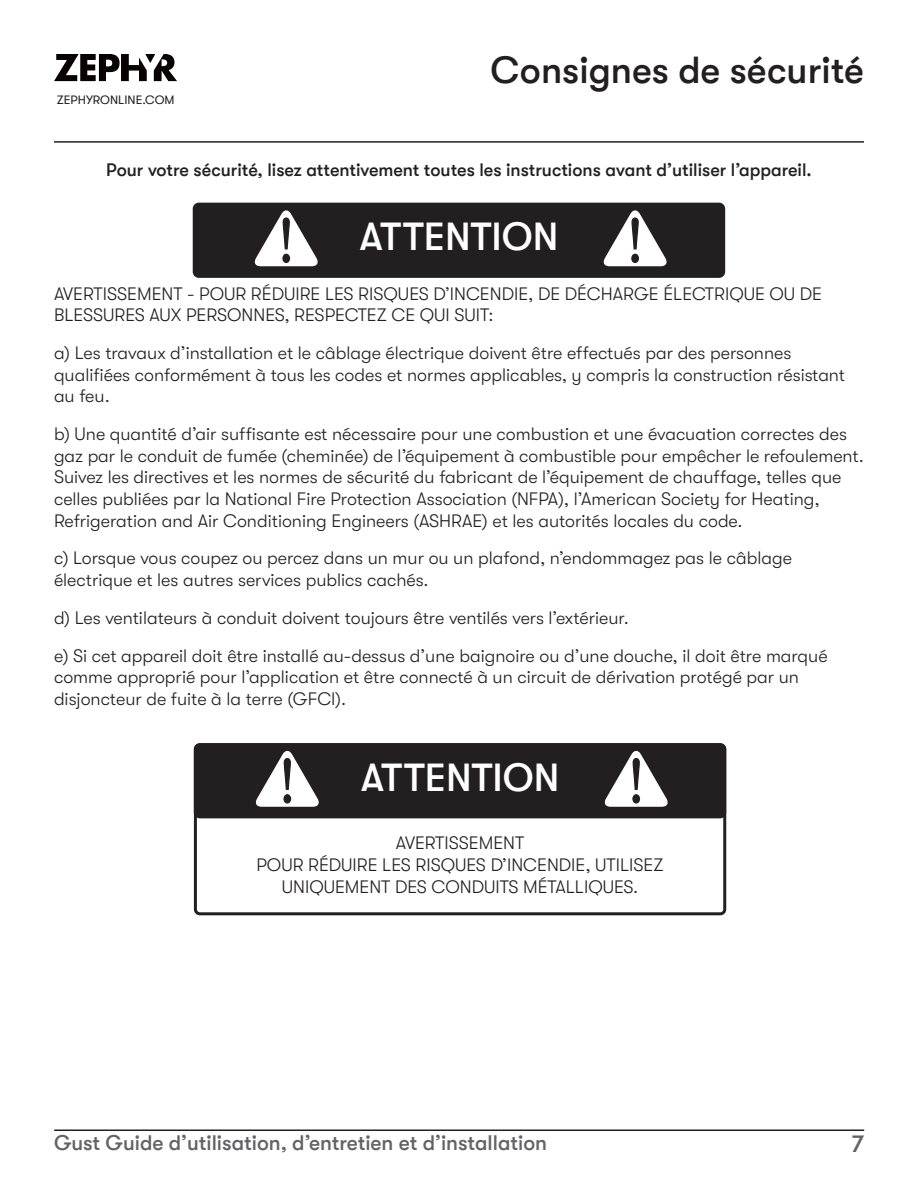
<style>
.page{position:relative;width:918px;height:1188px;background:#fff}
.page>*{position:absolute;margin:0;border:0;box-sizing:border-box;transform-origin:0 0}
.t1{font:500 39px "GT Walsheim";color:#fff}
.t2{font:500 37.5px "GT Walsheim";color:#231f20}
.t3{font:500 24px "GT Walsheim";color:#636366}
.t4{font:500 21px "GT Walsheim";color:#636366}
.t5{font:300 18px/21.6px "GT Walsheim";color:#231f20}
.t6{font:500 18px "GT Walsheim";color:#231f20}
.t7{font:12.3px "GT Walsheim";color:#231f20}
</style>
<div class="page">
<hr style="left:54px;top:141px;width:810px;height:2px;background:#231f20">
<hr style="left:54px;top:1130px;width:810px;height:1px;background:#231f20">
<svg style="left:54px;top:54px;width:123px;height:27px"></svg>
<div style="left:193px;top:203px;width:532px;height:75px;background:#231f20;border-radius:6px"></div>
<svg style="left:254px;top:210px;width:64px;height:57px"></svg>
<svg style="left:603px;top:210px;width:64px;height:57px"></svg>
<div style="left:194px;top:743px;width:532px;height:75px;background:#231f20;border-radius:6px"></div>
<svg style="left:255px;top:750px;width:64px;height:57px"></svg>
<svg style="left:604px;top:750px;width:64px;height:57px"></svg>
<div style="left:194px;top:743px;width:532px;height:172px;border:3px solid #231f20;border-radius:4px"></div>
<p class="t7" style="left:57px;top:93px;width:119px">ZEPHYRONLINE.COM</p>
<h2 class="t2" style="left:491px;top:49px;width:375px">Consignes de sécurité</h2>
<p class="t6" style="left:106px;top:159px;width:707px">Pour votre sécurité, lisez attentivement toutes les instructions avant d’utiliser l’appareil.</p>
<h1 class="t1" style="left:360px;top:215px;width:200px">ATTENTION</h1>
<p class="t5" style="left:54px;top:283px;width:770px">AVERTISSEMENT - POUR RÉDUIRE LES RISQUES D’INCENDIE, DE DÉCHARGE ÉLECTRIQUE OU DE<br>BLESSURES AUX PERSONNES, RESPECTEZ CE QUI SUIT:</p>
<p class="t5" style="left:54px;top:342px;width:793px">a) Les travaux d’installation et le câblage électrique doivent être effectués par des personnes qualifiées conformément à tous les codes et normes applicables, y compris la construction résistant au feu.</p>
<p class="t5" style="left:54px;top:423px;width:811px">b) Une quantité d’air suffisante est nécessaire pour une combustion et une évacuation correctes des gaz par le conduit de fumée (cheminée) de l’équipement à combustible pour empêcher le refoulement.<br>Suivez les directives et les normes de sécurité du fabricant de l’équipement de chauffage, telles que celles publiées par la National Fire Protection Association (NFPA), l’American Society for Heating, Refrigeration and Air Conditioning Engineers (ASHRAE) et les autorités locales du code.</p>
<p class="t5" style="left:54px;top:548px;width:739px">c) Lorsque vous coupez ou percez dans un mur ou un plafond, n’endommagez pas le câblage électrique et les autres services publics cachés.</p>
<p class="t5" style="left:54px;top:599px;width:775px;line-height:37.8px">d) Les ventilateurs à conduit doivent toujours être ventilés vers l’extérieur.<br>e) Si cet appareil doit être installé au-dessus d’une baignoire ou d’une douche, il doit être marqué</p>
<p class="t5" style="left:54px;top:666px;width:747px">comme approprié pour l’application et être connecté à un circuit de dérivation protégé par un disjoncteur de fuite à la terre (GFCI).</p>
<h1 class="t1" style="left:361px;top:755px;width:200px">ATTENTION</h1>
<p class="t5" style="left:256px;top:833px;width:409px;text-align:center">AVERTISSEMENT<br>POUR RÉDUIRE LES RISQUES D’INCENDIE, UTILISEZ<br>UNIQUEMENT DES CONDUITS MÉTALLIQUES.</p>
<p class="t4" style="left:54px;top:1131px;width:495px">Gust Guide d’utilisation, d’entretien et d’installation</p>
<h3 class="t3" style="left:851px;top:1131px;width:14px">7</h3>
</div>
